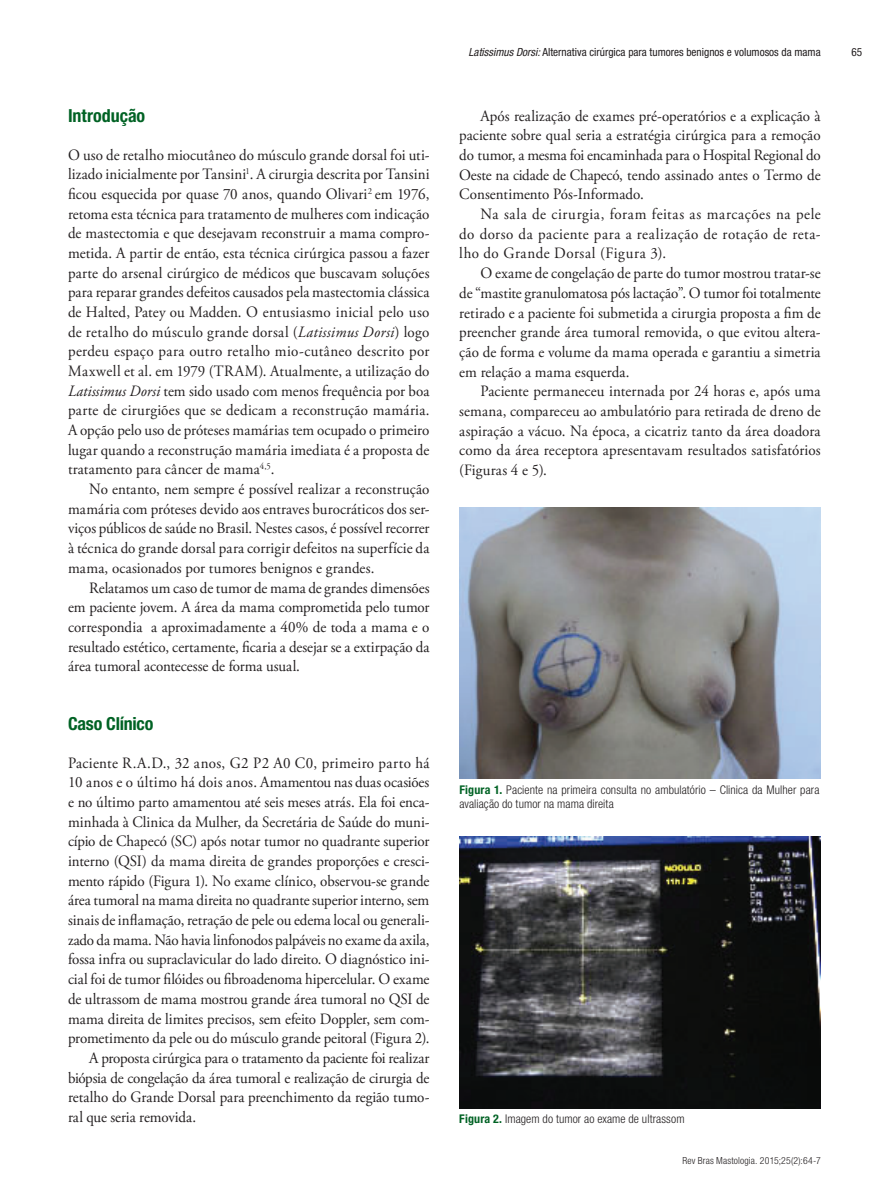
<style>
.page{position:relative;width:893px;height:1191px;background:#fff}
.page>*{position:absolute;margin:0;border:0;box-sizing:border-box;transform-origin:0 0}
.t1{font:700 condensed 18px "Helvetica Neue LT Std";letter-spacing:-.01em;color:#006224}
.t2{font:15.75px/19.6px "Adobe Garamond Pro";color:#231f20;text-align:justify;scale:.95 1}
.t3{font:15.75px "Adobe Garamond Pro";letter-spacing:.02em;color:#231f20;scale:.95 1}
.t4{font:300 condensed 12px/14.4px "Helvetica Neue LT Std";letter-spacing:.005em;color:#231f20}
.t5{font:condensed 11.25px "Helvetica Neue LT Std";color:#231f20}
.t6{font:300 condensed 9.75px "Helvetica Neue LT Std";letter-spacing:.02em;color:#231f20}
.s1{font-style:italic}
.s2{font-weight:700;color:#006224}
</style>
<div class="page">
<img style="left:459px;top:507px;width:362px;height:272px">
<img style="left:459px;top:836px;width:362px;height:272px">
<p class="t1" style="left:68px;top:105px;width:79px">Introdução</p>
<p class="t2" style="left:68px;top:145px;width:382px">O uso de retalho miocutâneo do músculo grande dorsal foi uti&shy;lizado inicialmente por Tansini<sup>1</sup>. A cirurgia descrita por Tansini ficou esquecida por quase 70 anos, quando Olivari<sup>2</sup> em 1976, retoma esta técnica para tratamento de mulheres com indicação de mastectomia e que desejavam reconstruir a mama compro&shy;metida. A partir de então, esta técnica cirúrgica passou a fazer parte do arsenal cirúrgico de médicos que buscavam soluções para reparar grandes defeitos causados pela mastectomia clássica de Halted, Patey ou Madden. O entusiasmo inicial pelo uso de retalho do músculo grande dorsal (<span class="s1">Latissimus Dorsi</span>) logo perdeu espaço para outro retalho mio-cutâneo descrito por Maxwell et al. em 1979 (TRAM). Atualmente, a utilização do <span class="s1">Latissimus Dorsi</span> tem sido usado com menos frequência por boa parte de cirurgiões que se dedicam a reconstrução mamária.<br>A opção pelo uso de próteses mamárias tem ocupado o primeiro lugar quando a reconstrução mamária imediata é a proposta de tratamento para câncer de mama<sup>4,5</sup>.</p>
<p class="t2" style="left:68px;top:480px;width:382px;text-indent:21px">No entanto, nem sempre é possível realizar a reconstrução mamária com próteses devido aos entraves burocráticos dos ser&shy;viços públicos de saúde no Brasil. Nestes casos, é possível recorrer à técnica do grande dorsal para corrigir defeitos na superfície da mama, ocasionados por tumores benignos e grandes.</p>
<p class="t2" style="left:68px;top:578px;width:382px;text-indent:21px">Relatamos um caso de tumor de mama de grandes dimensões em paciente jovem. A área da mama comprometida pelo tumor correspondia a aproximadamente a 40% de toda a mama e o resultado estético, certamente, ficaria a desejar se a extirpação da área tumoral acontecesse de forma usual.</p>
<p class="t1" style="left:68px;top:713px;width:87px">Caso Clínico</p>
<p class="t3" style="left:68px;top:753px;width:382px">Paciente R.A.D., 32 anos, G2 P2 A0 C0, primeiro parto há</p>
<p class="t2" style="left:68px;top:773px;width:382px">10 anos e o último há dois anos. Amamentou nas duas ocasiões</p>
<p class="t2" style="left:68px;top:792px;width:382px">e no último parto amamentou até seis meses atrás. Ela foi enca-</p>
<p class="t2" style="left:68px;top:812px;width:382px">minhada à Clinica da Mulher, da Secretária de Saúde do muni-</p>
<p class="t2" style="left:68px;top:832px;width:382px">cípio de Chapecó (SC) após notar tumor no quadrante superior</p>
<p class="t2" style="left:68px;top:851px;width:382px">interno (QSI) da mama direita de grandes proporções e cresci-</p>
<p class="t2" style="left:68px;top:871px;width:382px">mento rápido (Figura 1). No exame clínico, observou-se grande</p>
<p class="t2" style="left:68px;top:891px;width:382px">área tumoral na mama direita no quadrante superior interno, sem</p>
<p class="t2" style="left:68px;top:910px;width:382px">sinais de inflamação, retração de pele ou edema local ou generali-</p>
<p class="t2" style="left:68px;top:930px;width:382px">zado da mama. Não havia linfonodos palpáveis no exame da axila,</p>
<p class="t2" style="left:68px;top:950px;width:382px">fossa infra ou supraclavicular do lado direito. O diagnóstico ini-</p>
<p class="t2" style="left:68px;top:970px;width:382px">cial foi de tumor filóides ou fibroadenoma hipercelular. O exame</p>
<p class="t2" style="left:68px;top:989px;width:382px">de ultrassom de mama mostrou grande área tumoral no QSI de</p>
<p class="t2" style="left:68px;top:1009px;width:382px">mama direita de limites precisos, sem efeito Doppler, sem com-</p>
<p class="t2" style="left:68px;top:1029px;width:382px">prometimento da pele ou do músculo grande peitoral (Figura 2).</p>
<p class="t2" style="left:89px;top:1048px;width:360px">A proposta cirúrgica para o tratamento da paciente foi realizar</p>
<p class="t2" style="left:68px;top:1068px;width:382px">biópsia de congelação da área tumoral e realização de cirurgia de</p>
<p class="t2" style="left:68px;top:1088px;width:382px">retalho do Grande Dorsal para preenchimento da região tumo-</p>
<p class="t2" style="left:68px;top:1107px;width:136px">ral que seria removida.</p>
<p class="t5" style="left:469px;top:46px;width:354px"><span class="s1">Latissimus Dorsi:</span> Alternativa cirúrgica para tumores benignos e volumosos da mama</p>
<p class="t5" style="left:851px;top:46px;width:12px">65</p>
<p class="t2" style="left:459px;top:106px;width:382px;text-indent:21px">Após realização de exames pré-operatórios e a explicação à paciente sobre qual seria a estratégia cirúrgica para a remoção do tumor, a mesma foi encaminhada para o Hospital Regional do Oeste na cidade de Chapecó, tendo assinado antes o Termo de Consentimento Pós-Informado.</p>
<p class="t2" style="left:459px;top:205px;width:382px;text-indent:21px">Na sala de cirurgia, foram feitas as marcações na pele do dorso da paciente para a realização de rotação de reta&shy;lho do Grande Dorsal (Figura 3).</p>
<p class="t2" style="left:459px;top:264px;width:382px;text-indent:21px">O exame de congelação de parte do tumor mostrou tratar-se de “mastite granulomatosa pós lactação”. O tumor foi totalmente retirado e a paciente foi submetida a cirurgia proposta a fim de preencher grande área tumoral removida, o que evitou altera&shy;ção de forma e volume da mama operada e garantiu a simetria em relação a mama esquerda.</p>
<p class="t2" style="left:459px;top:382px;width:382px;text-indent:21px">Paciente permaneceu internada por 24 horas e, após uma semana, compareceu ao ambulatório para retirada de dreno de aspiração a vácuo. Na época, a cicatriz tanto da área doadora como da área receptora apresentavam resultados satisfatórios (Figuras 4 e 5).</p>
<p class="t4" style="left:459px;top:782px;width:362px"><span class="s2">Figura 1.</span> Paciente na primeira consulta no ambulatório – Clinica da Mulher para avaliação do tumor na mama direita</p>
<p class="t4" style="left:459px;top:1111px;width:227px"><span class="s2">Figura 2.</span> Imagem do tumor ao exame de ultrassom</p>
<p class="t6" style="left:682px;top:1155px;width:140px">Rev Bras Mastologia. 2015;25(2):64-7</p>
</div>
